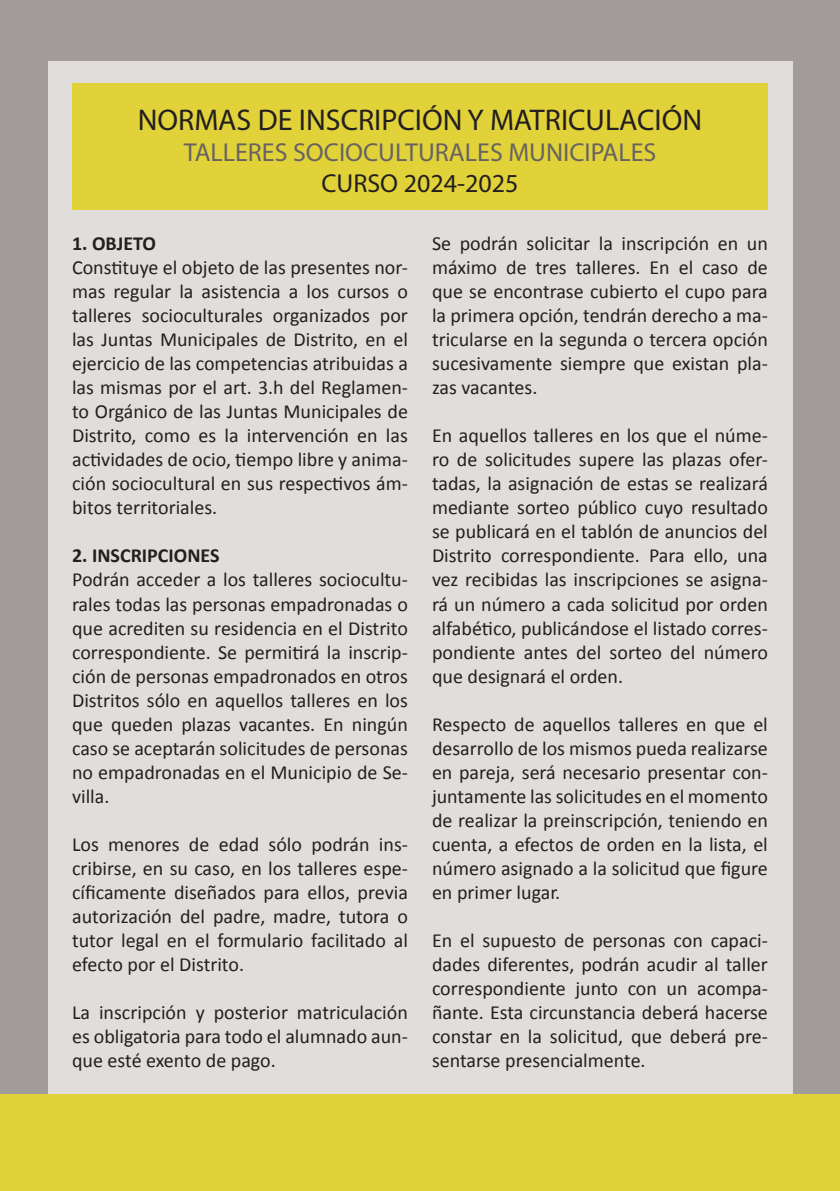
<style>
.page{position:relative;width:840px;height:1191px;background:#fff}
.page>*{position:absolute;margin:0;border:0;box-sizing:border-box;transform-origin:0 0}
.t1{font:30px "Myriad Pro";color:#231f20}
.t2{font:26px "Myriad Pro";color:#676362}
.t3{font:26px "Myriad Pro";color:#231f20}
.Párrafo_Texto{font:20px/24px "Calibri";color:#231f20;text-align:justify}
.Párrafo_Texto-2{font:700 20px "Calibri";color:#231f20}
</style>
<div class="page">
<div style="left:0;top:0;width:839px;height:1191px;background:#a29c9a"></div>
<hr style="left:839px;top:0;width:1px;height:1191px;background:#a29c9a">
<div style="left:48px;top:62px;width:744px;height:1057px;background:#e0dddb"></div>
<div style="left:0;top:1094px;width:839px;height:97px;background:#e2d239"></div>
<div style="left:72px;top:84px;width:695px;height:126px;background:#e2d239"></div>
<p class="t1" style="left:138px;top:101px;width:565px">NORMAS DE INSCRIPCIÓN Y MATRICULACIÓN</p>
<p class="t2" style="left:183px;top:136px;width:474px">TALLERES SOCIOCULTURALES MUNICIPALES</p>
<p class="t3" style="left:321px;top:167px;width:198px">CURSO 2024-2025</p>
<p class="Párrafo_Texto-2" style="left:72px;top:229px;width:85px">1. OBJETO</p>
<p class="Párrafo_Texto" style="left:72px;top:255px;width:337px">Constituye el objeto de las presentes nor&shy;mas regular la asistencia a los cursos o talleres socioculturales organizados por las Juntas Municipales de Distrito, en el ejercicio de las competencias atribuidas a las mismas por el art. 3.h del Reglamen&shy;to Orgánico de las Juntas Municipales de Distrito, como es la intervención en las actividades de ocio, tiempo libre y anima&shy;ción sociocultural en sus respectivos ám&shy;bitos territoriales.</p>
<p class="Párrafo_Texto-2" style="left:72px;top:541px;width:149px">2. INSCRIPCIONES</p>
<p class="Párrafo_Texto" style="left:72px;top:567px;width:337px">Podrán acceder a los talleres sociocultu&shy;rales todas las personas empadronadas o que acrediten su residencia en el Distrito correspondiente. Se permitirá la inscrip&shy;ción de personas empadronados en otros Distritos sólo en aquellos talleres en los que queden plazas vacantes. En ningún caso se aceptarán solicitudes de personas no empadronadas en el Municipio de Se&shy;villa.</p>
<p class="Párrafo_Texto" style="left:72px;top:831px;width:337px">Los menores de edad sólo podrán ins&shy;cribirse, en su caso, en los talleres espe&shy;cíficamente diseñados para ellos, previa autorización del padre, madre, tutora o tutor legal en el formulario facilitado al efecto por el Distrito.</p>
<p class="Párrafo_Texto" style="left:72px;top:999px;width:337px">La inscripción y posterior matriculación es obligatoria para todo el alumnado aun&shy;que esté exento de pago.</p>
<p class="Párrafo_Texto" style="left:432px;top:231px;width:337px">Se podrán solicitar la inscripción en un máximo de tres talleres. En el caso de que se encontrase cubierto el cupo para la primera opción, tendrán derecho a ma&shy;tricularse en la segunda o tercera opción sucesivamente siempre que existan pla&shy;zas vacantes.</p>
<p class="Párrafo_Texto" style="left:432px;top:423px;width:337px">En aquellos talleres en los que el núme&shy;ro de solicitudes supere las plazas ofer&shy;tadas, la asignación de estas se realizará mediante sorteo público cuyo resultado se publicará en el tablón de anuncios del Distrito correspondiente. Para ello, una vez recibidas las inscripciones se asigna&shy;rá un número a cada solicitud por orden alfabético, publicándose el listado corres&shy;pondiente antes del sorteo del número que designará el orden.</p>
<p class="Párrafo_Texto" style="left:432px;top:711px;width:337px">Respecto de aquellos talleres en que el desarrollo de los mismos pueda realizarse en pareja, será necesario presentar con&shy;juntamente las solicitudes en el momento de realizar la preinscripción, teniendo en cuenta, a efectos de orden en la lista, el número asignado a la solicitud que figure en primer lugar.</p>
<p class="Párrafo_Texto" style="left:432px;top:927px;width:337px">En el supuesto de personas con capaci&shy;dades diferentes, podrán acudir al taller correspondiente junto con un acompa&shy;ñante. Esta circunstancia deberá hacerse constar en la solicitud, que deberá pre&shy;sentarse presencialmente.</p>
</div>
